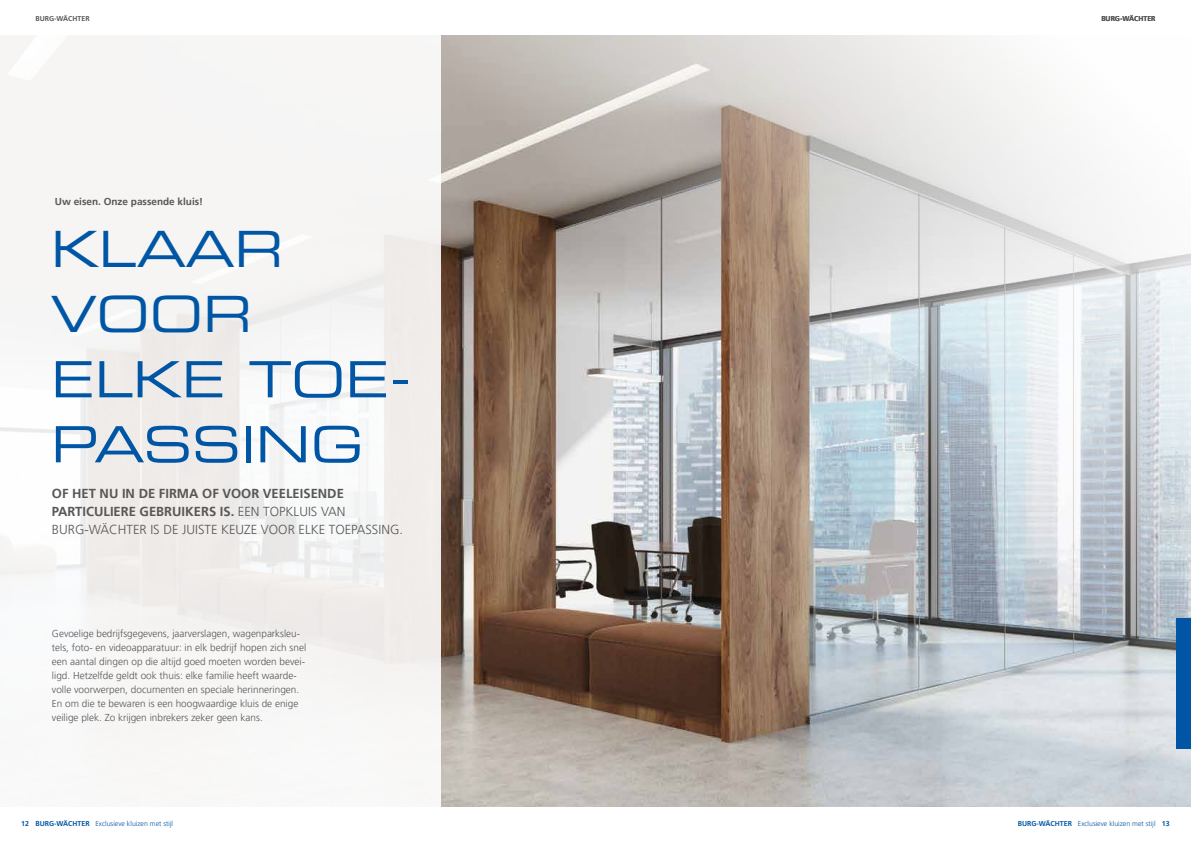
<style>
.page{position:relative;width:1191px;height:842px;background:#fff}
.page>*{position:absolute;margin:0;border:0;box-sizing:border-box;transform-origin:0 0}
.t1{font:50px/65px "Eurostile LT Std Ex 2";color:#0056a4}
.t2{font:300 13px/18px "Frutiger LT Pro";color:#575756}
.t3{font:300 10px/14px "Frutiger LT Pro";color:#575756}
.t4{font:700 10px "Frutiger LT Pro";color:#575756}
.t5{font:300 7px "Frutiger LT Pro";color:#0056a4}
.t6{font:700 7px "Frutiger LT Pro";color:#575756}
.s1{font-weight:700}
</style>
<div class="page">
<img style="left:440px;top:35px;width:751px;height:771px">
<div style="left:1176px;top:618px;width:15px;height:130px;background:#0056a4"></div>
<div style="left:0;top:26px;width:440px;height:785px;background:#f6f5f4"></div>
<p class="t6" style="left:35px;top:14px;width:56px">BURG-WÄCHTER</p>
<p class="t4" style="left:55px;top:196px;width:150px">Uw eisen. Onze passende kluis!</p>
<h1 class="t1" style="left:51px;top:216px;width:361px">KLAAR<br>VOOR<br>ELKE TOE-<br>PASSING</h1>
<h2 class="t2" style="left:52px;top:484px;width:352px"><span class="s1">OF HET NU IN DE FIRMA OF VOOR VEELEISENDE<br>PARTICULIERE GEBRUIKERS IS.</span> EEN TOPKLUIS VAN<br>BURG-WÄCHTER IS DE JUISTE KEUZE VOOR ELKE TOEPASSING.</h2>
<p class="t3" style="left:52px;top:626px;width:256px">Gevoelige bedrijfsgegevens, jaarverslagen, wagenparksleu&shy;tels, foto- en videoapparatuur: in elk bedrijf hopen zich snel een aantal dingen op die altijd goed moeten worden bevei&shy;ligd. Hetzelfde geldt ook thuis: elke familie heeft waarde&shy;volle voorwerpen, documenten en speciale herinneringen.<br>En om die te bewaren is een hoogwaardige kluis de enige veilige plek. Zo krijgen inbrekers zeker geen kans.</p>
<p class="t6" style="left:1101px;top:14px;width:56px">BURG-WÄCHTER</p>
<p class="t5" style="left:21px;top:820px;width:153px"><span class="s1">12 BURG-WÄCHTER</span> Exclusieve kluizen met stijl</p>
<p class="t5" style="left:1017px;top:820px;width:153px"><span class="s1">BURG-WÄCHTER</span> Exclusieve kluizen met stijl <span class="s1">13</span></p>
</div>
